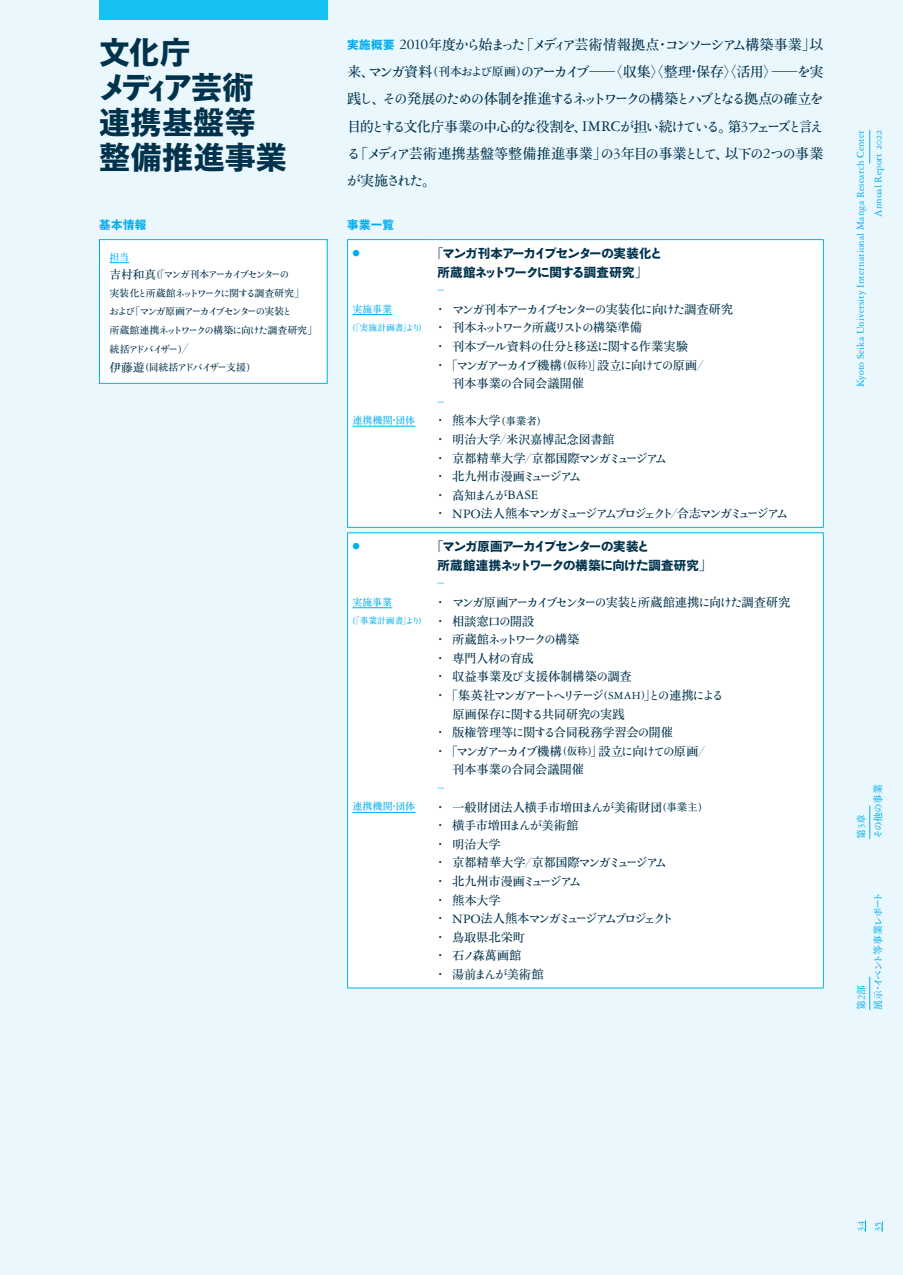
<style>
.page{position:relative;width:903px;height:1275px;background:#eaf7fd}
.page>*{position:absolute;margin:0;border:0;box-sizing:border-box;transform-origin:0 0}
.t1{font:800 30.97px/34.6px "Yu Go Std N";letter-spacing:.01em;color:#00324c}
.t2{font:800 30.97px "Yu Go Sh Kana";color:#00324c}
.t3{font:14.17px/27.3px "OT NIS SMS4 N";letter-spacing:-.115em;color:#00324c;text-align:justify}
.t4{font:12.42px/18.6px "OT NIS SMS4 N";letter-spacing:-.05em;color:#00324c}
.t5{font:12.42px/18.6px "OT NIS SMS4 N";letter-spacing:-.14em;color:#00324c}
.t6{font:12.42px "OT NIS SMS4 N";letter-spacing:-.135em;color:#00324c}
.t7{font:800 12.42px/18.6px "Yu Go Sh Kana";letter-spacing:-.1em;color:#00324c}
.t8{font:12.42px "OT NIS SMS4 N";letter-spacing:-.145em;color:#00324c}
.t9{font:12.42px "OT NIS SMS4 N";letter-spacing:-.195em;color:#00324c}
.t10{font:12.42px "OT NIS SMS4 N";letter-spacing:-.04em;color:#00324c}
.t11{font:800 12.42px "Yu Go Std N";letter-spacing:.03em;color:#00324c}
.t12{font:12.42px "OT NIS SMS4 N";letter-spacing:-.105em;color:#00324c}
.t13{font:12.42px "OT NIS SMS4 N";letter-spacing:-.025em;color:#00324c}
.t14{font:12.42px "OT NIS SMS4 N";letter-spacing:-.015em;color:#00324c}
.t15{font:12.42px "OT NIS SMS4 N";letter-spacing:-.07em;color:#00324c}
.t16{font:12.42px "OT NIS SMS4 N";letter-spacing:-.2em;color:#00324c}
.t17{font:12.42px "OT NIS SMS4 N";letter-spacing:-.045em;color:#00324c}
.t18{font:12.42px "OT NIS SMS4 N";color:#00aeef;scale:.6 1}
.t19{font:800 11.38px "Yu Go Std N";letter-spacing:.035em;color:#00aeef}
.t20{font:10.85px/16.8px "Garamond 3 LT Std";letter-spacing:.005em;color:#00aeef}
.t21{font:9.97px/18.6px "OT NIS SMS4 N";letter-spacing:-.15em;color:#00324c}
.t22{font:9.97px/16.8px "OT NIS SMS4 N";letter-spacing:-.025em;color:#00aeef}
.t23{font:9.97px/17.3px "OT NIS SMS4 N";letter-spacing:-.195em;color:#00324c}
.t24{font:9.97px/16.8px "OT NIS SMS4 N";letter-spacing:-.125em;color:#00aeef}
.t25{font:8.75px "OT NIS SMS4 N";letter-spacing:-.005em;color:#00aeef}
.t26{font:7.52px "OT NIS SMS4 N";color:#00aeef}
.s1{font-family:"Yu Go Std N"}
.s2{color:#00aeef}
.s3{font-size:11.72px}
.s4{font-family:"Ryumin Pr 6 N";font-weight:300}
.s5{font-family:"Ryumin Pr 6 N";font-weight:300;font-size:11.72px}
.s6{font-family:"Yu Go Std N";font-weight:800;font-size:11.38px;color:#00aeef}
.s7{font-family:"Garamond 3 LT Std";font-size:15.75px}
.s8{font-size:12.08px}
.s9{font-family:"Gothic MB101 Pr 6 N";font-weight:300}
.s10{font-size:10.5px}
.s11{font-family:"Garamond 3 LT Std";font-size:13.65px}
.s12{font-family:"Yu Go Sh Kana"}
.s13{font-family:"Garamond 3 LT Std";font-size:11.55px}
.s14{font-family:"Garamond 3 LT Std";font-size:10.85px}
</style>
<div class="page">
<div style="left:99px;top:0;width:228px;height:20px;background:#15c0f2"></div>
<div style="left:99px;top:240px;width:228px;height:143px;background:#fff"></div>
<svg style="left:110px;top:262px;width:19px;height:1px"></svg>
<div style="left:99px;top:239px;width:228px;height:145px;border:1px solid #00aeef"></div>
<div style="left:348px;top:240px;width:475px;height:287px;background:#fff"></div>
<hr style="left:347px;top:239px;width:85px;height:1px;background:#00aeef">
<hr style="left:437px;top:239px;width:386px;height:1px;background:#00aeef">
<hr style="left:347px;top:240px;width:1px;height:287px;background:#00aeef">
<hr style="left:823px;top:240px;width:1px;height:287px;background:#00aeef">
<hr style="left:347px;top:527px;width:85px;height:1px;background:#00aeef">
<hr style="left:437px;top:527px;width:386px;height:1px;background:#00aeef">
<hr style="left:352px;top:314px;width:40px;height:1px;background:#00aeef">
<hr style="left:352px;top:426px;width:63px;height:1px;background:#00aeef">
<div style="left:348px;top:533px;width:475px;height:455px;background:#fff"></div>
<hr style="left:347px;top:532px;width:85px;height:1px;background:#00aeef">
<hr style="left:437px;top:532px;width:386px;height:1px;background:#00aeef">
<hr style="left:347px;top:533px;width:1px;height:455px;background:#00aeef">
<hr style="left:823px;top:533px;width:1px;height:455px;background:#00aeef">
<hr style="left:347px;top:988px;width:85px;height:1px;background:#00aeef">
<hr style="left:437px;top:988px;width:386px;height:1px;background:#00aeef">
<hr style="left:352px;top:607px;width:40px;height:1px;background:#00aeef">
<hr style="left:352px;top:812px;width:63px;height:1px;background:#00aeef">
<hr style="left:869px;top:977px;width:1px;height:33px;background:#00aeef">
<hr style="left:869px;top:805px;width:1px;height:34px;background:#00aeef">
<hr style="left:869px;top:130px;width:1px;height:33px;background:#00aeef">
<h1 class="t1" style="left:99px;top:36px;width:93px">文化庁</h1>
<h1 class="t2" style="left:98px;top:63px;width:157px">メディア<span class="s1">芸術</span></h1>
<h1 class="t1" style="left:99px;top:105px;width:189px">連携基盤等整備推進事業</h1>
<p class="t19" style="left:99px;top:216px;width:49px">基本情報</p>
<p class="t23" style="left:110px;top:249px;width:181px"><span class="s2">担当<br></span><span class="s3">吉村和真</span>（<span class="s4">「</span>マンガ刊本アーカイブセンターの</p>
<p class="t21" style="left:109px;top:284px;width:209px">実装化と所蔵館ネットワークに関する調査研究<span class="s4">」<br></span>および<span class="s4">「</span>マンガ原画アーカイブセンターの実装と<br>所蔵館連携ネットワークの構築に向けた調査研究<span class="s4">」</span>統括アドバイザー）<span class="s5">／<br></span><span class="s3">伊藤遊</span>（同統括アドバイザー支援）</p>
<p class="t3" style="left:347px;top:32px;width:479px"><span class="s6">実施概要</span> <span class="s7">2010</span>年度から始まった<span class="s4">「</span>メディア芸術情報拠点・コンソーシアム構築事業<span class="s4">」</span>以来、マンガ資料<span class="s8">（刊本および原画）</span>のアーカイブ―<span class="s4">〈</span>収集<span class="s4">〉〈</span>整理・保存<span class="s4">〉〈</span>活用<span class="s4">〉</span>―を実践し、その発展のための体制を推進するネットワークの構築とハブとなる拠点の確立を目的とする文化庁事業の中心的な役割を、<span class="s7">IMRC</span>が担い続けている。第<span class="s7">3</span>フェーズと言える<span class="s4">「</span>メディア芸術連携基盤等整備推進事業<span class="s4">」</span>の<span class="s7">3</span>年目の事業として、以下の<span class="s7">2</span>つの事業が実施された。</p>
<p class="t19" style="left:347px;top:216px;width:48px">事業一覧</p>
<p class="t26" style="left:352px;top:249px;width:9px">●</p>
<p class="t22" style="left:352px;top:301px;width:41px">実施事業</p>
<p class="t25" style="left:348px;top:323px;width:80px">（<span class="s4">「</span>実施計画書<span class="s4">」</span>より）</p>
<p class="t22" style="left:352px;top:413px;width:64px">連携機関・団体</p>
<p class="t26" style="left:352px;top:542px;width:9px">●</p>
<p class="t22" style="left:352px;top:594px;width:41px">実施事業</p>
<p class="t25" style="left:348px;top:616px;width:80px">（<span class="s4">「</span>事業計画書<span class="s4">」</span>より）</p>
<p class="t22" style="left:352px;top:799px;width:64px">連携機関・団体</p>
<p class="t7" style="left:437px;top:244px;width:227px;text-indent:-6px"><span class="s9">「</span>マンガ<span class="s1">刊本</span>アーカイブセンターの<span class="s1">実装化</span>と<span class="s1">所蔵館</span>ネットワークに<span class="s1">関</span>する<span class="s1">調査研究</span><span class="s9">」</span></p>
<p class="t18" style="left:437px;top:284px;width:14px">—</p>
<p class="t6" style="left:434px;top:303px;width:301px">・マンガ刊本アーカイブセンターの実装化に向けた調査研究</p>
<p class="t9" style="left:434px;top:321px;width:210px">・刊本ネットワーク所蔵リストの構築準備</p>
<p class="t12" style="left:434px;top:340px;width:256px">・刊本プール資料の仕分と移送に関する作業実験</p>
<p class="t8" style="left:434px;top:358px;width:271px">・<span class="s4">「</span>マンガアーカイブ機構<span class="s10">（仮称）</span><span class="s4">」</span>設立に向けての原画<span class="s4">／</span></p>
<p class="t13" style="left:452px;top:377px;width:133px">刊本事業の合同会議開催</p>
<p class="t5" style="left:434px;top:393px;width:355px"><span class="s2">—<br></span>・熊本大学<span class="s10">（事業者）<br></span>・明治大学<span class="s4">／</span>米沢嘉博記念図書館<br>・京都精華大学<span class="s4">／</span>京都国際マンガミュージアム<br>・北九州市漫画ミュージアム<br>・高知まんが<span class="s11">BASE<br></span>・ <span class="s11">NPO</span>法人熊本マンガミュージアムプロジェクト<span class="s4">／</span>合志マンガミュージアム</p>
<p class="t7" style="left:431px;top:537px;width:220px"><span class="s9">「</span>マンガ<span class="s1">原画</span>アーカイブセンターの<span class="s1">実装</span>と</p>
<p class="t11" style="left:437px;top:555px;width:276px">所蔵館連携<span class="s12">ネットワークの</span>構築<span class="s12">に</span>向<span class="s12">けた</span>調査研究<span class="s9">」</span></p>
<p class="t18" style="left:437px;top:577px;width:14px">—</p>
<p class="t6" style="left:434px;top:596px;width:358px">・マンガ原画アーカイブセンターの実装と所蔵館連携に向けた調査研究</p>
<p class="t10" style="left:434px;top:614px;width:102px">・相談窓口の開設</p>
<p class="t16" style="left:434px;top:633px;width:147px">・所蔵館ネットワークの構築</p>
<p class="t17" style="left:434px;top:651px;width:101px">・専門人材の育成</p>
<p class="t14" style="left:434px;top:670px;width:199px">・収益事業及び支援体制構築の調査</p>
<p class="t9" style="left:434px;top:689px;width:291px">・<span class="s4">「</span>集英社マンガアートヘリテージ<span class="s10">（</span><span class="s13">SMAH</span><span class="s10">）</span><span class="s4">」</span>との連携による</p>
<p class="t15" style="left:452px;top:707px;width:174px">原画保存に関する共同研究の実践</p>
<p class="t10" style="left:434px;top:726px;width:241px">・版権管理等に関する合同税務学習会の開催</p>
<p class="t8" style="left:434px;top:745px;width:273px">・<span class="s4">「</span>マンガアーカイブ機構<span class="s10">（仮称）</span><span class="s4">」</span>設立に向けての原画<span class="s4">／</span></p>
<p class="t13" style="left:452px;top:763px;width:133px">刊本事業の合同会議開催</p>
<p class="t4" style="left:434px;top:780px;width:275px"><span class="s2">—<br></span>・一般財団法人横手市増田まんが美術財団<span class="s10">（事業主）</span>・横手市増田まんが美術館<br>・明治大学<br>・京都精華大学<span class="s4">／</span>京都国際マンガミュージアム<br>・北九州市漫画ミュージアム<br>・熊本大学<br>・ <span class="s11">NPO</span>法人熊本マンガミュージアムプロジェクト<br>・鳥取県北栄町<br>・石ノ森萬画館<br>・湯前まんが美術館</p>
<p class="t20" style="left:852px;top:387px;width:259px;rotate:-90deg">Kyoto Seika University International Manga Research Center</p>
<p class="t20" style="left:870px;top:217px;width:89px;rotate:-90deg">Annual Report 2022</p>
<p class="t22" style="left:853px;top:839px;width:57px;rotate:-90deg">第<span class="s14">3</span>章<br>その他の事業</p>
<p class="t24" style="left:853px;top:1010px;width:119px;rotate:-90deg">第<span class="s14">2</span>部<br>展示・イベント等事業レポート</p>
<p class="t20" style="left:851px;top:1232px;width:13px;rotate:-90deg">34<br>35</p>
</div>
